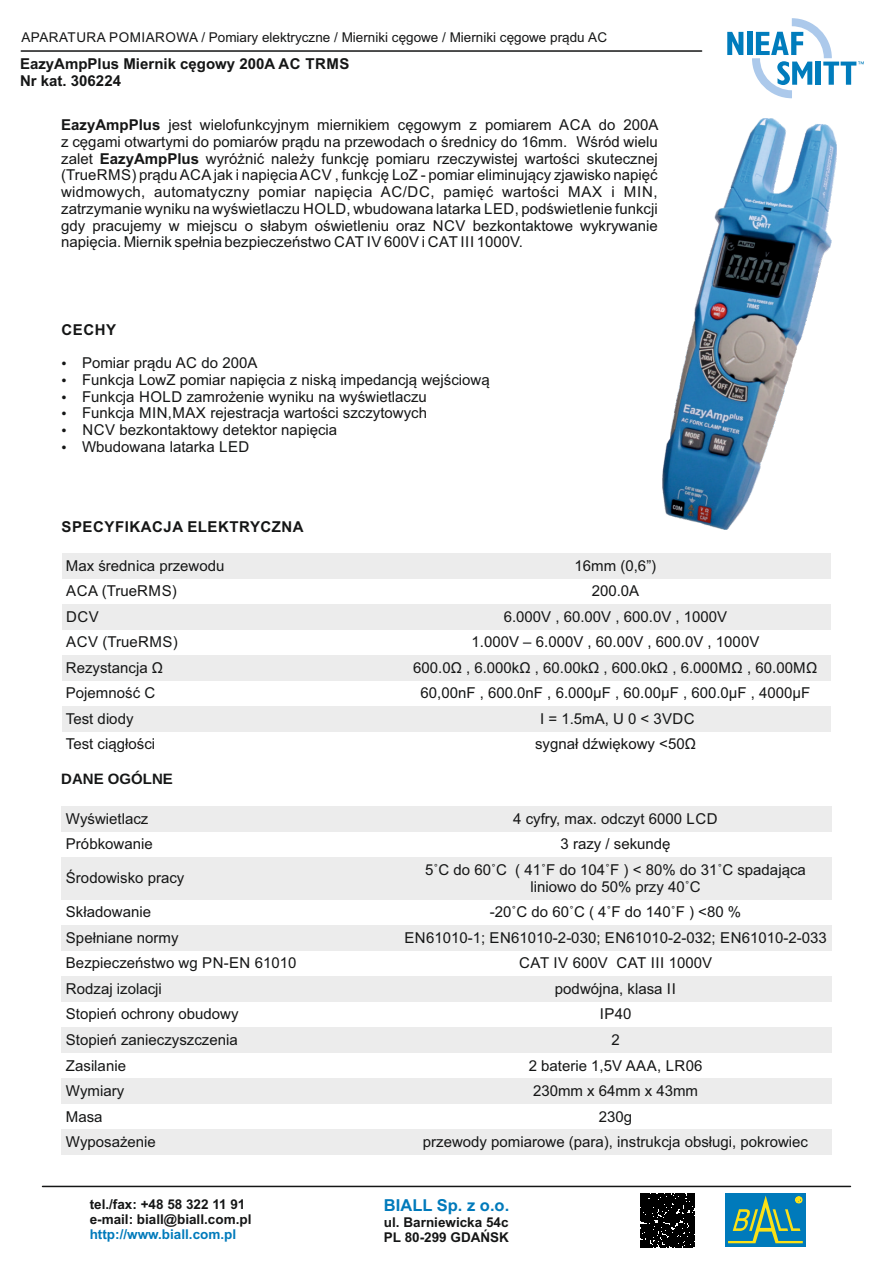
<style>
.page{position:relative;width:893px;height:1263px;background:#fff}
.page>*{position:absolute;margin:0;border:0;box-sizing:border-box;transform-origin:0 0}
.t1{font:700 16.5px "Arial";color:#007abb}
.t2{font:15px/16.8px "Arial";color:#151616;text-align:justify}
.t3{font:700 15px/16.8px "Arial";color:#151616}
.t4{font:15px "Arial";letter-spacing:.025em;color:#151616}
.t5{font:700 15px "Arial";letter-spacing:.035em;color:#151616}
.t6{font:700 15px "Liberation Sans";color:#151616}
.t7{font:700 13.5px/15.1px "Arial";color:#151616}
.t8{font:13.5px "Arial";color:#151616}
.t9{font:700 13.5px "Arial";color:#007abb}
.s1{font-weight:700}
</style>
<div class="page">
<hr style="left:43px;top:1186px;width:807px;height:1px;background:#151616">
<div style="left:725px;top:1193px;width:81px;height:54px;background:#007abb"></div>
<svg style="left:728px;top:1195px;width:75px;height:48px"></svg>
<svg style="left:641px;top:1193px;width:53px;height:54px;background:#111"></svg>
<hr style="left:21px;top:50px;width:681px;height:2px;background:#151616">
<div style="left:62px;top:553px;width:338px;height:25px;background:#ececec"></div>
<div style="left:400px;top:553px;width:431px;height:25px;background:#ececec"></div>
<div style="left:62px;top:604px;width:338px;height:25px;background:#ececec"></div>
<div style="left:400px;top:604px;width:431px;height:25px;background:#ececec"></div>
<div style="left:62px;top:655px;width:338px;height:25px;background:#ececec"></div>
<div style="left:400px;top:655px;width:431px;height:25px;background:#ececec"></div>
<div style="left:62px;top:706px;width:338px;height:25px;background:#ececec"></div>
<div style="left:400px;top:706px;width:431px;height:25px;background:#ececec"></div>
<div style="left:62px;top:806px;width:338px;height:25px;background:#ececec"></div>
<div style="left:400px;top:806px;width:431px;height:25px;background:#ececec"></div>
<div style="left:62px;top:857px;width:338px;height:42px;background:#ececec"></div>
<div style="left:400px;top:857px;width:431px;height:42px;background:#ececec"></div>
<div style="left:62px;top:925px;width:338px;height:25px;background:#ececec"></div>
<div style="left:400px;top:925px;width:431px;height:25px;background:#ececec"></div>
<div style="left:62px;top:976px;width:338px;height:25px;background:#ececec"></div>
<div style="left:400px;top:976px;width:431px;height:25px;background:#ececec"></div>
<div style="left:62px;top:1027px;width:338px;height:25px;background:#ececec"></div>
<div style="left:400px;top:1027px;width:431px;height:25px;background:#ececec"></div>
<div style="left:62px;top:1078px;width:338px;height:25px;background:#ececec"></div>
<div style="left:400px;top:1078px;width:431px;height:25px;background:#ececec"></div>
<div style="left:62px;top:1129px;width:338px;height:25px;background:#ececec"></div>
<div style="left:400px;top:1129px;width:431px;height:25px;background:#ececec"></div>
<svg style="left:727px;top:32px;width:16px;height:23px"></svg>
<div style="left:747px;top:32px;width:5px;height:23px;background:#007cbc"></div>
<svg style="left:752px;top:18px;width:112px;height:80px"></svg>
<img style="left:662px;top:119px;width:174px;height:410px">
<p class="t8" style="left:22px;top:32px;width:587px">APARATURA POMIAROWA / Pomiary elektryczne / Mierniki cęgowe / Mierniki cęgowe prądu AC</p>
<p class="t3" style="left:20px;top:57px;width:331px">EazyAmpPlus Miernik cęgowy 200A AC TRMS<br>Nr kat. 306224</p>
<p class="t2" style="left:61px;top:118px;width:599px"><span class="s1">EazyAmpPlus</span> jest wielofunkcyjnym miernikiem cęgowym z pomiarem ACA do 200A z cęgami otwartymi do pomiarów prądu na przewodach o średnicy do 16mm. Wśród wielu zalet <span class="s1">EazyAmpPlus</span> wyróżnić należy funkcję pomiaru rzeczywistej wartości skutecznej (TrueRMS) prądu ACAjak i napięcia ACV , funkcję LoZ - pomiar eliminujący zjawisko napięć widmowych, automatyczny pomiar napięcia AC/DC, pamięć wartości MAX i MIN, zatrzymanie wyniku na wyświetlaczu HOLD, wbudowana latarka LED, podświetlenie funkcji gdy pracujemy w miejscu o słabym oświetleniu oraz NCV bezkontaktowe wykrywanie napięcia. Miernik spełnia bezpieczeństwo CAT IV 600V i CAT III 1000V.</p>
<p class="t3" style="left:62px;top:322px;width:56px">CECHY</p>
<p class="t2" style="left:61px;top:356px;width:198px">• Pomiar prądu AC do 200A</p>
<p class="t2" style="left:61px;top:372px;width:430px">• Funkcja LowZ pomiar napięcia z niską impedancją wejściową</p>
<p class="t2" style="left:61px;top:389px;width:367px">• Funkcja HOLD zamrożenie wyniku na wyświetlaczu</p>
<p class="t2" style="left:61px;top:406px;width:367px">• Funkcja MIN,MAX rejestracja wartości szczytowych</p>
<p class="t2" style="left:61px;top:423px;width:277px">• NCV bezkontaktowy detektor napięcia</p>
<p class="t2" style="left:61px;top:439px;width:190px">• Wbudowana latarka LED</p>
<p class="t5" style="left:62px;top:521px;width:244px">SPECYFIKACJA ELEKTRYCZNA</p>
<p class="t2" style="left:66px;top:558px;width:160px">Max średnica przewodu</p>
<p class="t2" style="left:575px;top:558px;width:83px">16mm (0,6”)</p>
<p class="t4" style="left:66px;top:585px;width:112px">ACA (TrueRMS)</p>
<p class="t2" style="left:592px;top:584px;width:49px">200.0A</p>
<p class="t2" style="left:66px;top:609px;width:34px">DCV</p>
<p class="t2" style="left:504px;top:609px;width:225px">6.000V , 60.00V , 600.0V , 1000V</p>
<p class="t4" style="left:66px;top:636px;width:113px">ACV (TrueRMS)</p>
<p class="t2" style="left:472px;top:635px;width:289px">1.000V – 6.000V , 60.00V , 600.0V , 1000V</p>
<p class="t2" style="left:66px;top:661px;width:99px">Rezystancja Ω</p>
<p class="t2" style="left:413px;top:661px;width:406px">600.0Ω , 6.000kΩ , 60.00kΩ , 600.0kΩ , 6.000MΩ , 60.00MΩ</p>
<p class="t2" style="left:66px;top:686px;width:91px">Pojemność C</p>
<p class="t2" style="left:421px;top:686px;width:391px">60,00nF , 600.0nF , 6.000µF , 60.00µF , 600.0µF , 4000µF</p>
<p class="t2" style="left:66px;top:712px;width:69px">Test diody</p>
<p class="t2" style="left:540px;top:712px;width:156px">I = 1.5mA, U 0 &lt; 3VDC</p>
<p class="t2" style="left:66px;top:737px;width:91px">Test ciągłości</p>
<p class="t2" style="left:535px;top:737px;width:162px">sygnał dźwiękowy &lt;50Ω</p>
<p class="t6" style="left:61px;top:773px;width:113px">DANE OGÓLNE</p>
<p class="t2" style="left:66px;top:811px;width:84px">Wyświetlacz</p>
<p class="t2" style="left:513px;top:811px;width:206px">4 cyfry, max. odczyt 6000 LCD</p>
<p class="t2" style="left:66px;top:837px;width:88px">Próbkowanie</p>
<p class="t2" style="left:560px;top:837px;width:112px">3 razy / sekundę</p>
<p class="t2" style="left:66px;top:871px;width:120px">Środowisko pracy</p>
<p class="t2" style="left:425px;top:863px;width:382px;text-align:center">5˚C do 60˚C ( 41˚F do 104˚F ) &lt; 80% do 31˚C spadająca liniowo do 50% przy 40˚C</p>
<p class="t2" style="left:66px;top:905px;width:87px">Składowanie</p>
<p class="t2" style="left:490px;top:905px;width:253px">-20˚C do 60˚C ( 4˚F do 140˚F ) &lt;80 %</p>
<p class="t2" style="left:66px;top:931px;width:114px">Spełniane normy</p>
<p class="t2" style="left:404px;top:931px;width:424px">EN61010-1; EN61010-2-030; EN61010-2-032; EN61010-2-033</p>
<p class="t2" style="left:66px;top:956px;width:232px">Bezpieczeństwo wg PN-EN 61010</p>
<p class="t2" style="left:519px;top:956px;width:194px">CAT IV 600V CAT III 1000V</p>
<p class="t2" style="left:66px;top:982px;width:97px">Rodzaj izolacji</p>
<p class="t2" style="left:555px;top:982px;width:122px">podwójna, klasa II</p>
<p class="t2" style="left:66px;top:1007px;width:174px">Stopień ochrony obudowy</p>
<p class="t2" style="left:600px;top:1007px;width:33px">IP40</p>
<p class="t2" style="left:66px;top:1033px;width:173px">Stopień zanieczyszczenia</p>
<p class="t2" style="left:611px;top:1033px;width:10px">2</p>
<p class="t2" style="left:66px;top:1058px;width:62px">Zasilanie</p>
<p class="t2" style="left:529px;top:1058px;width:175px">2 baterie 1,5V AAA, LR06</p>
<p class="t2" style="left:66px;top:1084px;width:60px">Wymiary</p>
<p class="t2" style="left:533px;top:1084px;width:167px">230mm x 64mm x 43mm</p>
<p class="t2" style="left:66px;top:1109px;width:38px">Masa</p>
<p class="t2" style="left:599px;top:1109px;width:35px">230g</p>
<p class="t2" style="left:66px;top:1135px;width:91px">Wyposażenie</p>
<p class="t2" style="left:423px;top:1135px;width:387px">przewody pomiarowe (para), instrukcja obsługi, pokrowiec</p>
<p class="t7" style="left:90px;top:1198px;width:163px">tel./fax: +48 58 322 11 91 e-mail: biall@biall.com.pl</p>
<p class="t9" style="left:90px;top:1229px;width:148px">http://www.biall.com.pl</p>
<p class="t1" style="left:384px;top:1199px;width:127px">BIALL Sp. z o.o.</p>
<p class="t7" style="left:384px;top:1215px;width:127px">ul. Barniewicka 54c<br>PL 80-299 GDAŃSK</p>
</div>
